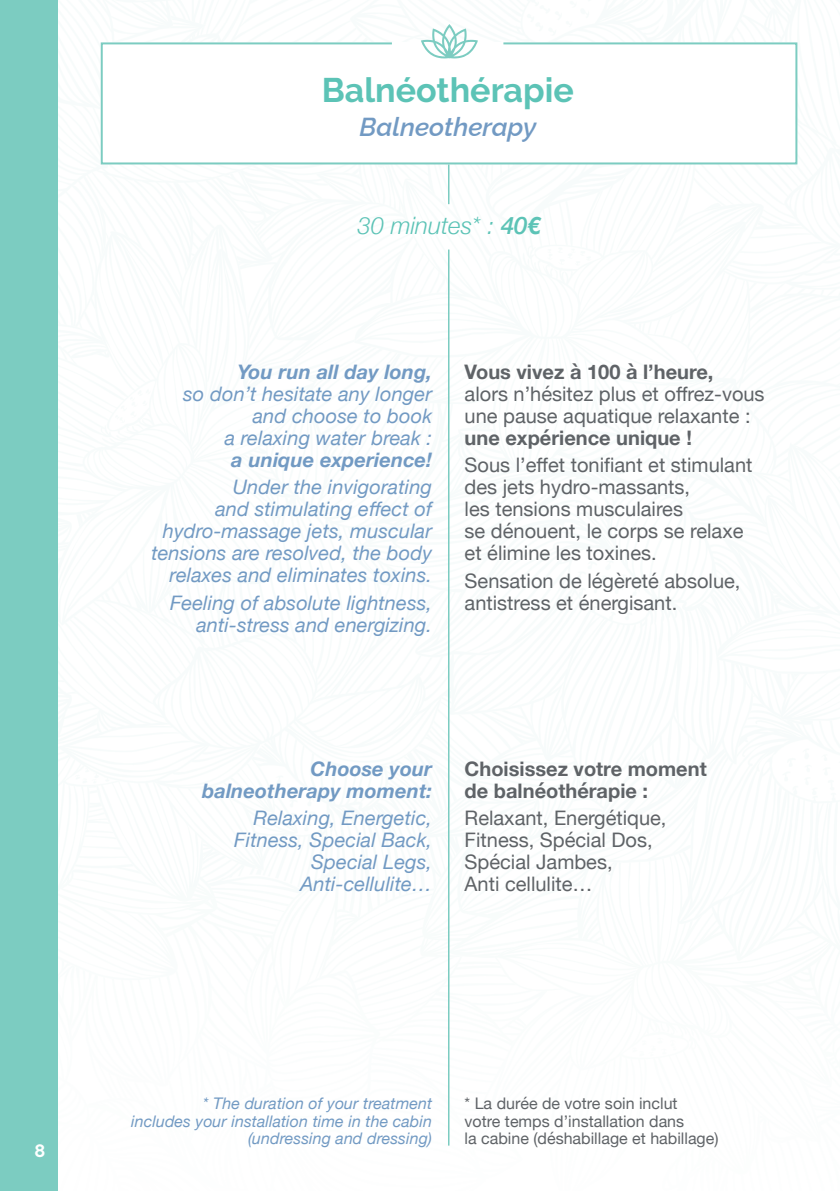
<style>
.page{position:relative;width:840px;height:1191px;background:#fff}
.page>*{position:absolute;margin:0;border:0;box-sizing:border-box;transform-origin:0 0}
.t1{font:700 34px "Raleway";color:#5cc3b6}
.t2{font:italic 600 26px "Raleway";color:#729ac3}
.t3{font:italic 300 24px "Helvetica Neue";color:#5cc3b6}
.t4{font:italic 20px/22px "Helvetica Neue";letter-spacing:.005em;color:#729ac3;text-align:right}
.t5{font:20px/22px "Helvetica Neue";color:#5f6367}
.t6{font:700 20px/22px "Helvetica Neue";color:#5f6367}
.t7{font:italic 700 20px/22px "Helvetica Neue";letter-spacing:.005em;color:#729ac3;text-align:right}
.t8{font:700 18px "Raleway";color:#fff}
.t9{font:italic 16px/17.6px "Helvetica Neue";letter-spacing:.005em;color:#729ac3;text-align:right}
.t10{font:16px/17.6px "Helvetica Neue";color:#5f6367}
.s1{font-weight:500}
.s2{font-weight:700}
</style>
<div class="page">
<svg style="left:100px;top:41px;width:698px;height:124px"></svg>
<hr style="left:448px;top:249px;width:1px;height:896px;background:#7cccc1">
<svg style="left:420px;top:24px;width:57px;height:34px"></svg>
<hr style="left:448px;top:164px;width:1px;height:40px;background:#7cccc1">
<div style="left:0;top:0;width:58px;height:1191px;background:#7cccc1"></div>
<p class="t8" style="left:34px;top:1140px;width:12px">8</p>
<h1 class="t1" style="left:321px;top:71px;width:253px">Balnéothérapie</h1>
<h2 class="t2" style="left:359px;top:106px;width:178px">Balneotherapy</h2>
<p class="t3" style="left:357px;top:207px;width:185px">30 minutes* : <span class="s1">40</span><span class="s2">€</span></p>
<p class="t7" style="left:237px;top:361px;width:196px">You run all day long,</p>
<p class="t4" style="left:183px;top:384px;width:250px">so don’t hesitate any longer and choose to book<br>a relaxing water break :</p>
<p class="t7" style="left:231px;top:449px;width:202px">a unique experience!</p>
<p class="t4" style="left:151px;top:477px;width:282px">Under the invigorating<br>and stimulating effect of hydro-massage jets, muscular tensions are resolved, the body relaxes and eliminates toxins.</p>
<p class="t4" style="left:170px;top:593px;width:263px">Feeling of absolute lightness, anti-stress and energizing.</p>
<p class="t6" style="left:464px;top:361px;width:250px">Vous vivez à 100 à l’heure,</p>
<p class="t5" style="left:464px;top:384px;width:301px">alors n’hésitez plus et offrez-vous une pause aquatique relaxante :</p>
<p class="t6" style="left:464px;top:427px;width:229px">une expérience unique !</p>
<p class="t5" style="left:464px;top:455px;width:289px">Sous l’effet tonifiant et stimulant des jets hydro-massants,<br>les tensions musculaires<br>se dénouent, le corps se relaxe et élimine les toxines.</p>
<p class="t5" style="left:464px;top:571px;width:277px">Sensation de légèreté absolue, antistress et énergisant.</p>
<p class="t7" style="left:202px;top:758px;width:231px">Choose your balneotherapy moment:</p>
<p class="t4" style="left:234px;top:808px;width:199px">Relaxing, Energetic,<br>Fitness, Special Back,<br>Special Legs,<br>Anti-cellulite…</p>
<p class="t6" style="left:464px;top:758px;width:243px">Choisissez votre moment de balnéothérapie :</p>
<p class="t5" style="left:464px;top:808px;width:203px">Relaxant, Energétique,<br>Fitness, Spécial Dos,<br>Spécial Jambes,<br>Anti cellulite…</p>
<p class="t9" style="left:131px;top:1095px;width:302px">* The duration of your treatment<br>includes your installation time in the cabin (undressing and dressing)</p>
<p class="t10" style="left:464px;top:1095px;width:255px">* La durée de votre soin inclut<br>votre temps d’installation dans<br>la cabine (déshabillage et habillage)</p>
</div>
